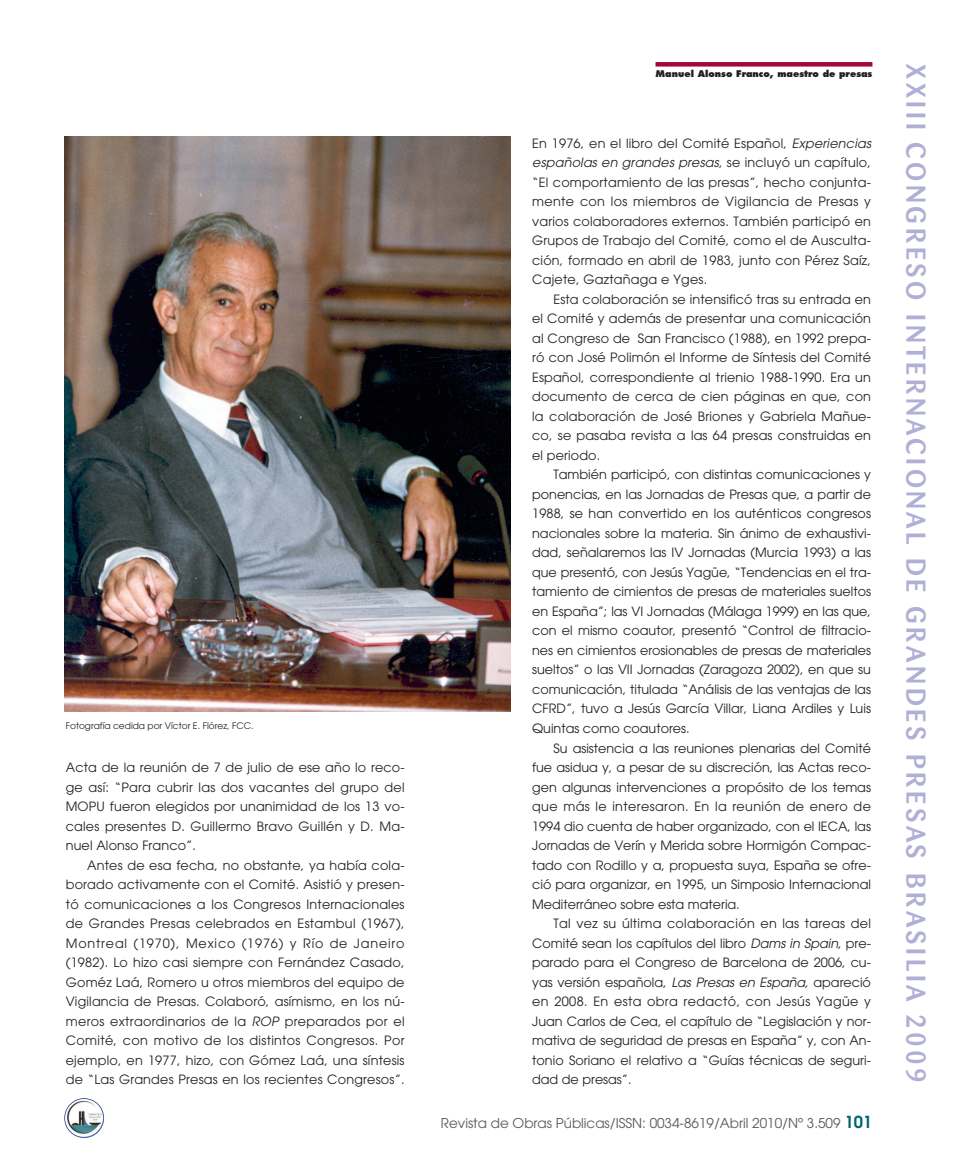
<style>
.page{position:relative;width:958px;height:1171px;background:#fff}
.page>*{position:absolute;margin:0;border:0;box-sizing:border-box;transform-origin:0 0}
.t1{font:500 27px "Barmeno";letter-spacing:.135em;color:#b0afd5}
.t2{font:13.5px "Avant Garde";color:#59595c}
.t3{font:12.75px/19.5px "Avant Garde";letter-spacing:.01em;color:#231f20;text-align:justify}
.t4{font:9px "Avant Garde";color:#231f20}
.t5{font:800 9px "Futura";color:#231f20}
.s1{font-style:italic}
.s2{font-weight:600;font-size:16.5px;color:#00636b}
</style>
<div class="page">
<div style="left:655px;top:62px;width:217px;height:5px;background:#a30737"></div>
<img style="left:65px;top:1098px;width:38px;height:39px;border-radius:50%">
<div style="left:64px;top:1097px;width:40px;height:40px;border:2px solid #1d3d94;border-radius:50%"></div>
<img style="left:64px;top:137px;width:447px;height:574px">
<p class="t4" style="left:66px;top:722px;width:189px">Fotografía cedida por Víctor E. Flórez, FCC.</p>
<p class="t3" style="left:66px;top:758px;width:340px">Acta de la reunión de 7 de julio de ese año lo reco&shy;ge así: “Para cubrir las dos vacantes del grupo del MOPU fueron elegidos por unanimidad de los 13 vo&shy;cales presentes D. Guillermo Bravo Guillén y D. Ma&shy;nuel Alonso Franco”.</p>
<p class="t3" style="left:66px;top:856px;width:340px;text-indent:21px">Antes de esa fecha, no obstante, ya había cola&shy;borado activamente con el Comité. Asistió y presen&shy;tó comunicaciones a los Congresos Internacionales de Grandes Presas celebrados en Estambul (1967), Montreal (1970), Mexico (1976) y Río de Janeiro (1982). Lo hizo casi siempre con Fernández Casado, Goméz Laá, Romero u otros miembros del equipo de Vigilancia de Presas. Colaboró, asímismo, en los nú&shy;meros extraordinarios de la <span class="s1">ROP</span> preparados por el Comité, con motivo de los distintos Congresos. Por ejemplo, en 1977, hizo, con Gómez Laá, una síntesis de “Las Grandes Presas en los recientes Congresos”.</p>
<p class="t5" style="left:655px;top:69px;width:218px">Manuel Alonso Franco, maestro de presas</p>
<p class="t3" style="left:532px;top:134px;width:340px">En 1976, en el libro del Comité Español, <span class="s1">Experiencias españolas en grandes presas</span>, se incluyó un capítulo, “El comportamiento de las presas”, hecho conjunta&shy;mente con los miembros de Vigilancia de Presas y varios colaboradores externos. También participó en Grupos de Trabajo del Comité, como el de Ausculta&shy;ción, formado en abril de 1983, junto con Pérez Saíz, Cajete, Gaztañaga e Yges.</p>
<p class="t3" style="left:532px;top:290px;width:340px;text-indent:21px">Esta colaboración se intensificó tras su entrada en el Comité y además de presentar una comunicación al Congreso de San Francisco (1988), en 1992 prepa&shy;ró con José Polimón el Informe de Síntesis del Comité Español, correspondiente al trienio 1988-1990. Era un documento de cerca de cien páginas en que, con la colaboración de José Briones y Gabriela Mañue&shy;co, se pasaba revista a las 64 presas construidas en el periodo.</p>
<p class="t3" style="left:532px;top:466px;width:340px;text-indent:21px">También participó, con distintas comunicaciones y ponencias, en las Jornadas de Presas que, a partir de 1988, se han convertido en los auténticos congresos nacionales sobre la materia. Sin ánimo de exhaustivi&shy;dad, señalaremos las IV Jornadas (Murcia 1993) a las que presentó, con Jesús Yagüe, “Tendencias en el tra&shy;tamiento de cimientos de presas de materiales sueltos en España”; las VI Jornadas (Málaga 1999) en las que, con el mismo coautor, presentó “Control de filtracio&shy;nes en cimientos erosionables de presas de materiales sueltos” o las VII Jornadas (Zaragoza 2002), en que su comunicación, titulada “Análisis de las ventajas de las CFRD”, tuvo a Jesús García Villar, Liana Ardiles y Luis Quintas como coautores.</p>
<p class="t3" style="left:532px;top:739px;width:340px;text-indent:21px">Su asistencia a las reuniones plenarias del Comité fue asidua y, a pesar de su discreción, las Actas reco&shy;gen algunas intervenciones a propósito de los temas que más le interesaron. En la reunión de enero de 1994 dio cuenta de haber organizado, con el IECA, las Jornadas de Verín y Merida sobre Hormigón Compac&shy;tado con Rodillo y a, propuesta suya, España se ofre&shy;ció para organizar, en 1995, un Simposio Internacional Mediterráneo sobre esta materia.</p>
<p class="t3" style="left:532px;top:914px;width:340px;text-indent:21px">Tal vez su última colaboración en las tareas del Comité sean los capítulos del libro <span class="s1">Dams in Spain</span>, pre&shy;parado para el Congreso de Barcelona de 2006, cu&shy;yas versión española, <span class="s1">Las Presas en España,</span> apareció en 2008. En esta obra redactó, con Jesús Yagüe y Juan Carlos de Cea, el capítulo de “Legislación y nor&shy;mativa de seguridad de presas en España” y, con An&shy;tonio Soriano el relativo a “Guías técnicas de seguri&shy;dad de presas”.</p>
<p class="t2" style="left:441px;top:1118px;width:433px">Revista de Obras Públicas/ISSN: 0034-8619/Abril 2010/Nº 3.509 <span class="s2">101</span></p>
<h1 class="t1" style="left:927px;top:64px;width:1019px;rotate:90deg">XXIII CONGRESO INTERNACIONAL DE GRANDES PRESAS BRASILIA 2009</h1>
</div>
